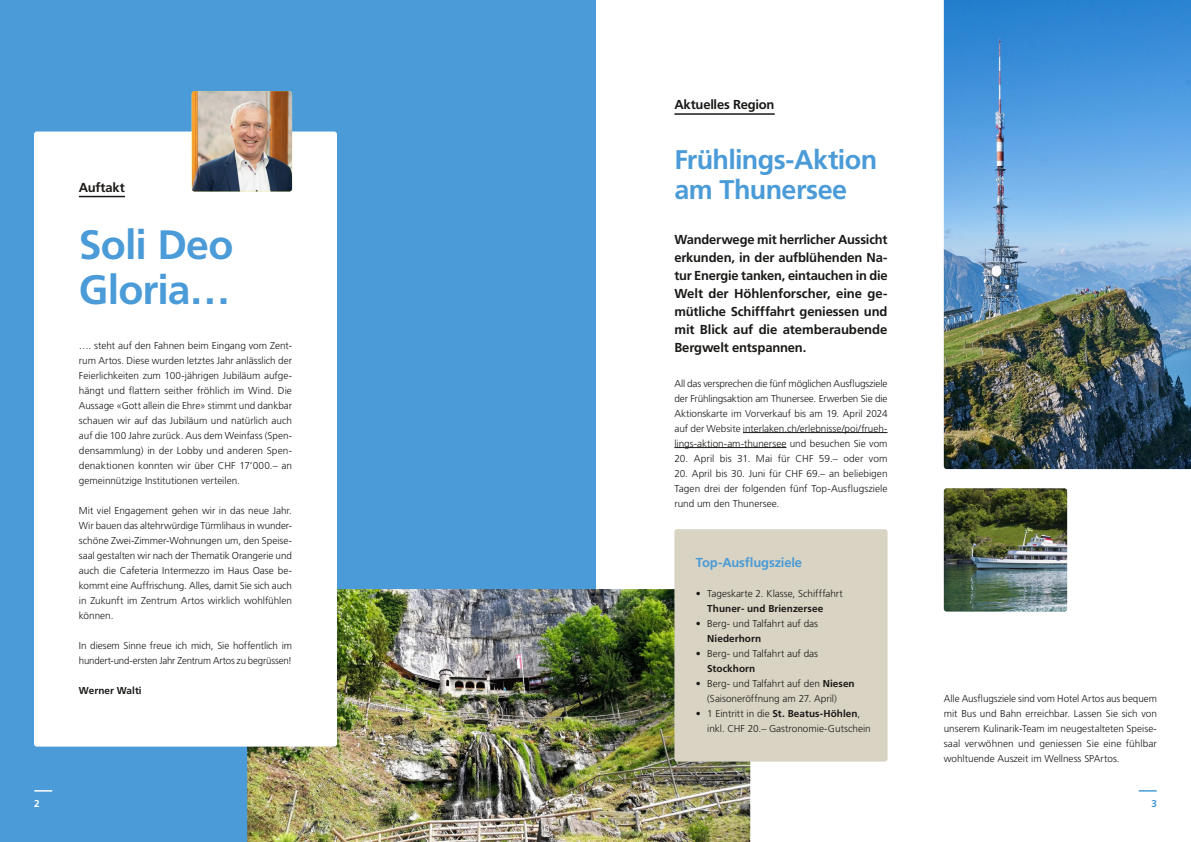
<style>
.page{position:relative;width:1191px;height:842px;background:#fff}
.page>*{position:absolute;margin:0;border:0;box-sizing:border-box;transform-origin:0 0}
.t1{font:700 41px/45px "Frutiger LT Pro";letter-spacing:-.02em;color:#4a9bd7}
.t2{font:700 27px/30px "Frutiger LT Pro";letter-spacing:-.02em;color:#4a9bd7}
.t3{font:700 13px/18px "Frutiger LT Pro";letter-spacing:-.01em;color:#1b1917;text-align:justify}
.t4{font:700 13px "Frutiger LT Pro";letter-spacing:-.01em;color:#4a9bd7}
.t5{font:300 10px/15px "Frutiger LT Pro";color:#1b1917;text-align:justify}
.t6{font:700 10px "Frutiger LT Pro";letter-spacing:.005em;color:#1b1917}
.t7{font:700 10px "Frutiger LT Pro";color:#fff}
.t8{font:700 10px "Frutiger LT Pro";color:#4a9bd7}
.s1{font-weight:700}
</style>
<div class="page">
<div style="left:0;top:0;width:595px;height:842px;background:#4a9bd7"></div>
<img style="left:943px;top:0;width:248px;height:469px">
<hr style="left:674px;top:113px;width:100px;height:2px;background:#1b1917">
<hr style="left:743px;top:432px;width:144px;height:1px;background:#1b1917">
<hr style="left:674px;top:447px;width:112px;height:1px;background:#1b1917">
<img style="left:247px;top:589px;width:503px;height:253px">
<div style="left:674px;top:529px;width:213px;height:233px;background:#d8d3c3;border-radius:3px"></div>
<img style="left:943px;top:488px;width:124px;height:124px">
<div style="left:34px;top:132px;width:303px;height:615px;background:#fff;border-radius:3px"></div>
<hr style="left:79px;top:196px;width:46px;height:1px;background:#1b1917">
<img style="left:192px;top:91px;width:100px;height:101px">
<svg style="left:1139px;top:790px;width:17px;height:2px"></svg>
<svg style="left:35px;top:790px;width:17px;height:2px"></svg>
<h3 class="t3" style="left:79px;top:178px;width:47px">Auftakt</h3>
<h1 class="t1" style="left:79px;top:222px;width:156px">Soli Deo<br>Gloria…</h1>
<p class="t5" style="left:79px;top:338px;width:215px">…. steht auf den Fahnen beim Eingang vom Zent&shy;rum Artos. Diese wurden letztes Jahr anlässlich der Feierlichkeiten zum 100-jährigen Jubiläum aufge&shy;hängt und flattern seither fröhlich im Wind. Die Aussage «Gott allein die Ehre» stimmt und dankbar schauen wir auf das Jubiläum und natürlich auch auf die 100 Jahre zurück. Aus dem Weinfass (Spen&shy;densammlung) in der Lobby und anderen Spen&shy;denaktionen konnten wir über CHF 17’000.– an gemeinnützige Institutionen verteilen.</p>
<p class="t5" style="left:79px;top:503px;width:215px">Mit viel Engagement gehen wir in das neue Jahr.<br>Wir bauen das altehrwürdige Türmlihaus in wunder&shy;schöne Zwei-Zimmer-Wohnungen um, den Speise&shy;saal gestalten wir nach der Thematik Orangerie und auch die Cafeteria Intermezzo im Haus Oase be&shy;kommt eine Auffrischung. Alles, damit Sie sich auch in Zukunft im Zentrum Artos wirklich wohlfühlen können.</p>
<p class="t5" style="left:79px;top:638px;width:215px">In diesem Sinne freue ich mich, Sie hoffentlich im hundert-und-ersten Jahr Zentrum Artos zu begrüssen!</p>
<p class="t6" style="left:79px;top:685px;width:64px">Werner Walti</p>
<h3 class="t3" style="left:674px;top:96px;width:102px">Aktuelles Region</h3>
<h2 class="t2" style="left:674px;top:145px;width:204px">Frühlings-Aktion am Thunersee</h2>
<h3 class="t3" style="left:674px;top:231px;width:215px">Wanderwege mit herrlicher Aussicht erkunden, in der aufblühenden Na&shy;tur Energie tanken, eintauchen in die Welt der Höhlenforscher, eine ge&shy;mütliche Schifffahrt geniessen und mit Blick auf die atemberaubende Bergwelt entspannen.</h3>
<p class="t5" style="left:674px;top:376px;width:215px">All das versprechen die fünf möglichen Ausflugsziele der Frühlingsaktion am Thunersee. Erwerben Sie die Aktionskarte im Vorverkauf bis am 19. April 2024 auf der Website interlaken.ch/erlebnisse/poi/frueh&shy;lings-aktion-am-thunersee und besuchen Sie vom</p>
<p class="t5" style="left:674px;top:451px;width:215px">20. April bis 31. Mai für CHF 59.– oder vom</p>
<p class="t5" style="left:674px;top:466px;width:215px">20. April bis 30. Juni für CHF 69.– an beliebigen Tagen drei der folgenden fünf Top-Ausflugsziele rund um den Thunersee.</p>
<h3 class="t4" style="left:696px;top:554px;width:108px">Top-Ausflugsziele</h3>
<p class="t5" style="left:696px;top:586px;width:148px">• Tageskarte 2. Klasse, Schifffahrt</p>
<p class="t6" style="left:707px;top:602px;width:118px">Thuner- und Brienzersee</p>
<p class="t5" style="left:696px;top:616px;width:124px">• Berg- und Talfahrt auf das</p>
<p class="t6" style="left:707px;top:632px;width:55px">Niederhorn</p>
<p class="t5" style="left:696px;top:646px;width:124px">• Berg- und Talfahrt auf das</p>
<p class="t6" style="left:707px;top:662px;width:49px">Stockhorn</p>
<p class="t5" style="left:707px;top:676px;width:149px;text-indent:-11px">• Berg- und Talfahrt auf den <span class="s1">Niesen </span>(Saisoneröffnung am 27. April)</p>
<p class="t5" style="left:707px;top:706px;width:165px;text-indent:-11px">• 1 Eintritt in die <span class="s1">St. Beatus-Höhlen</span>, inkl. CHF 20.– Gastronomie-Gutschein</p>
<p class="t5" style="left:943px;top:691px;width:215px">Alle Ausflugsziele sind vom Hotel Artos aus bequem mit Bus und Bahn erreichbar. Lassen Sie sich von unserem Kulinarik-Team im neugestalteten Speise&shy;saal verwöhnen und geniessen Sie eine fühlbar wohltuende Auszeit im Wellness SPArtos.</p>
<p class="t7" style="left:34px;top:797px;width:7px">2</p>
<p class="t8" style="left:1151px;top:797px;width:7px">3</p>
</div>
